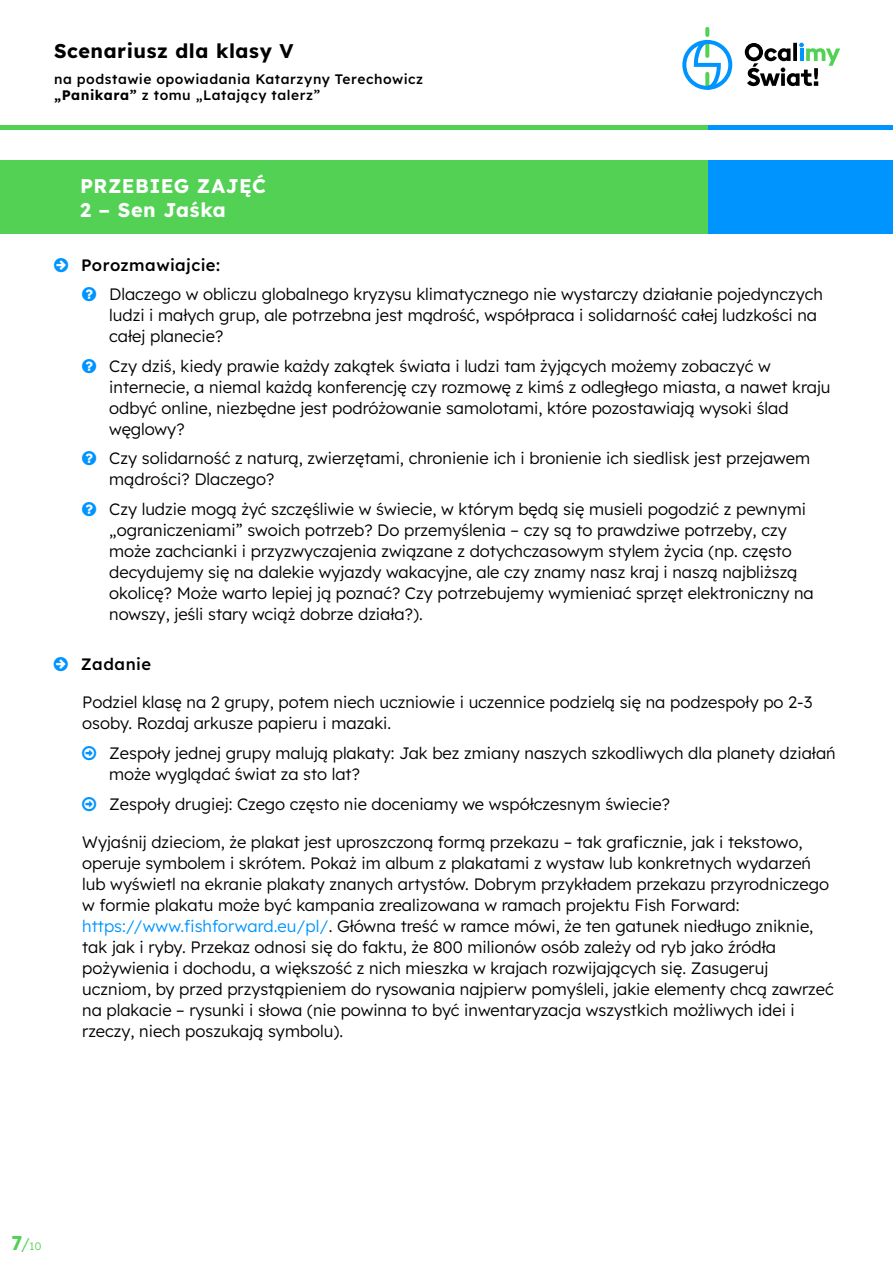
<style>
.page{position:relative;width:893px;height:1263px;background:#fff}
.page>*{position:absolute;margin:0;border:0;box-sizing:border-box;transform-origin:0 0}
.t1{font:700 19.8px/23.7px "Lexend";letter-spacing:.02em;color:#fff}
.t2{font:700 19.8px "Lexend";letter-spacing:.03em;color:#000}
.t3{font:300 16.5px/21px "Lexend";color:#000}
.t4{font:500 16.5px "Lexend";letter-spacing:.025em;color:#000}
.t5{font:500 13.8px/16.5px "Lexend";letter-spacing:.035em;color:#000}
.t6{font:300 10.8px "Lexend";color:#52d154}
.s1{font-weight:700}
.s2{color:#0094ff}
.s3{font-weight:700;font-size:19.8px}
.s4{font-size:16.8px}
</style>
<div class="page">
<div style="left:0;top:125px;width:893px;height:5px;background:#52d154"></div>
<div style="left:708px;top:125px;width:185px;height:5px;background:#0094ff"></div>
<svg style="left:705px;top:27px;width:4px;height:10px"></svg>
<svg style="left:682px;top:40px;width:50px;height:50px"></svg>
<svg style="left:745px;top:43px;width:95px;height:43px"></svg>
<div style="left:0;top:160px;width:893px;height:74px;background:#52d154"></div>
<div style="left:708px;top:160px;width:185px;height:74px;background:#0094ff"></div>
<p class="t2" style="left:54px;top:37px;width:241px">Scenariusz dla klasy V</p>
<p class="t5" style="left:54px;top:70px;width:371px">na podstawie opowiadania Katarzyny Terechowicz <span class="s1">„Panikara”</span> z tomu „Latający talerz”</p>
<p class="t1" style="left:80px;top:173px;width:187px">PRZEBIEG ZAJĘĆ<br>2 – Sen Jaśka</p>
<p class="t4" style="left:81px;top:253px;width:140px">Porozmawiajcie:</p>
<p class="t3" style="left:109px;top:283px;width:715px">Dlaczego w obliczu globalnego kryzysu klimatycznego nie wystarczy działanie pojedynczych ludzi i małych grup, ale potrzebna jest mądrość, współpraca i solidarność całej ludzkości na całej planecie?</p>
<p class="t3" style="left:109px;top:354px;width:723px">Czy dziś, kiedy prawie każdy zakątek świata i ludzi tam żyjących możemy zobaczyć w internecie, a niemal każdą konferencję czy rozmowę z kimś z odległego miasta, a nawet kraju odbyć online, niezbędne jest podróżowanie samolotami, które pozostawiają wysoki ślad węglowy?</p>
<p class="t3" style="left:109px;top:447px;width:702px">Czy solidarność z naturą, zwierzętami, chronienie ich i bronienie ich siedlisk jest przejawem mądrości? Dlaczego?</p>
<p class="t3" style="left:109px;top:497px;width:706px">Czy ludzie mogą żyć szczęśliwie w świecie, w którym będą się musieli pogodzić z pewnymi „ograniczeniami” swoich potrzeb? Do przemyślenia – czy są to prawdziwe potrzeby, czy może zachcianki i przyzwyczajenia związane z dotychczasowym stylem życia (np. często decydujemy się na dalekie wyjazdy wakacyjne, ale czy znamy nasz kraj i naszą najbliższą okolicę? Może warto lepiej ją poznać? Czy potrzebujemy wymieniać sprzęt elektroniczny na nowszy, jeśli stary wciąż dobrze działa?).</p>
<p class="t4" style="left:81px;top:653px;width:72px">Zadanie</p>
<p class="t3" style="left:82px;top:691px;width:732px">Podziel klasę na 2 grupy, potem niech uczniowie i uczennice podzielą się na podzespoły po 2-3 osoby. Rozdaj arkusze papieru i mazaki.</p>
<p class="t3" style="left:109px;top:742px;width:728px">Zespoły jednej grupy malują plakaty: Jak bez zmiany naszych szkodliwych dla planety działań może wyglądać świat za sto lat?</p>
<p class="t3" style="left:109px;top:792px;width:562px">Zespoły drugiej: Czego często nie doceniamy we współczesnym świecie?</p>
<p class="t3" style="left:82px;top:830px;width:753px">Wyjaśnij dzieciom, że plakat jest uproszczoną formą przekazu – tak graficznie, jak i tekstowo, operuje symbolem i skrótem. Pokaż im album z plakatami z wystaw lub konkretnych wydarzeń lub wyświetl na ekranie plakaty znanych artystów. Dobrym przykładem przekazu przyrodniczego w formie plakatu może być kampania zrealizowana w ramach projektu Fish Forward: <span class="s2">https://www.fishforward.eu/pl/</span>. Główna treść w ramce mówi, że ten gatunek niedługo zniknie, tak jak i ryby. Przekaz odnosi się do faktu, że 800 milionów osób zależy od ryb jako źródła pożywienia i dochodu, a większość z nich mieszka w krajach rozwijających się. Zasugeruj uczniom, by przed przystąpieniem do rysowania najpierw pomyśleli, jakie elementy chcą zawrzeć na plakacie – rysunki i słowa (nie powinna to być inwentaryzacja wszystkich możliwych idei i rzeczy, niech poszukają symbolu).</p>
<p class="t6" style="left:11px;top:1238px;width:31px"><span class="s3">7</span><span class="s4">/</span>10</p>
</div>
